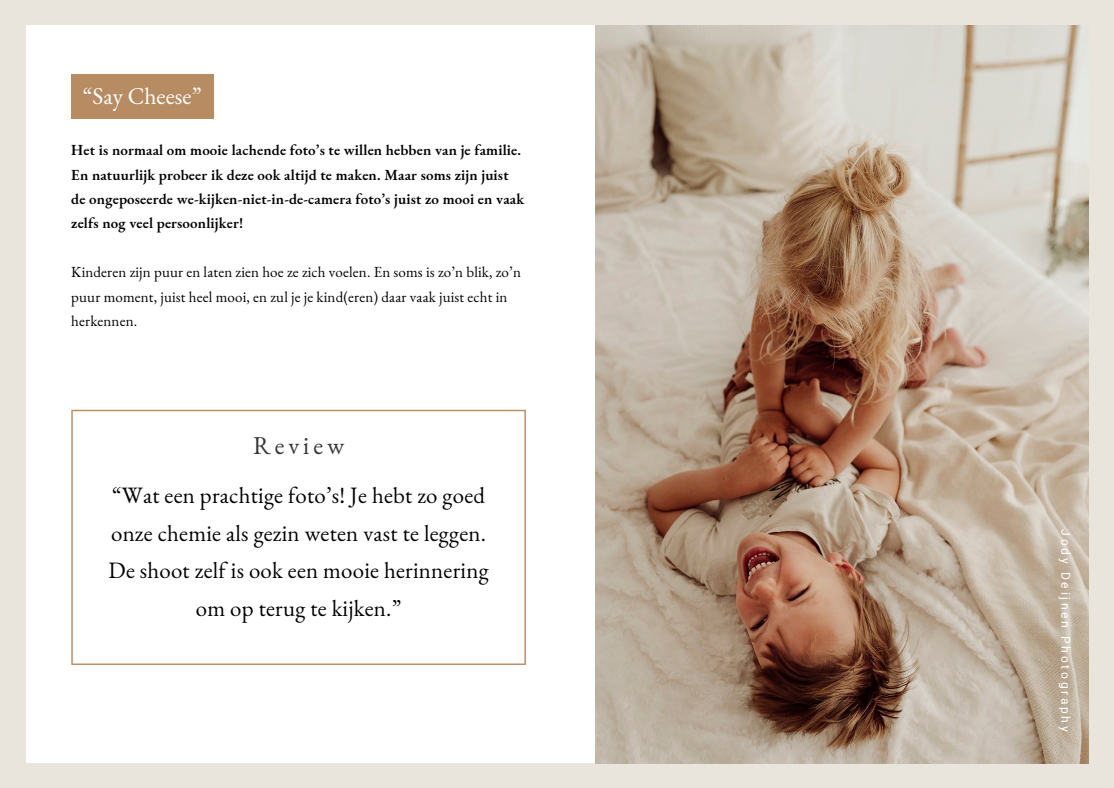
<style>
.page{position:relative;width:1114px;height:788px;background:#fff}
.page>*{position:absolute;margin:0;border:0;box-sizing:border-box;transform-origin:0 0}
.t1{font:25px "EB Garamond";letter-spacing:.155em;color:#333434}
.t2{font:23.5px "EB Garamond";color:#fff}
.t3{font:22.85px/37.5px "EB Garamond";letter-spacing:.01em;color:#000;text-align:center}
.t4{font:600 15px/24.4px "EB Garamond";letter-spacing:.01em;color:#000}
.t5{font:15px/24.4px "EB Garamond";letter-spacing:.01em;color:#000}
.t6{font:12.15px "Roboto";letter-spacing:.22em;color:#fff}
</style>
<div class="page">
<div style="left:0;top:0;width:1114px;height:787px;background:#e9e5dc"></div>
<div style="left:26px;top:25px;width:1062px;height:737px;background:#fff"></div>
<div style="left:71px;top:74px;width:143px;height:44px;background:#b78c62"></div>
<img style="left:596px;top:25px;width:492px;height:738px">
<svg style="left:71px;top:410px;width:455px;height:255px"></svg>
<p class="t2" style="left:83px;top:80px;width:120px">“Say Cheese”</p>
<p class="t4" style="left:71px;top:138px;width:454px">Het is normaal om mooie lachende foto’s te willen hebben van je familie.<br>En natuurlijk probeer ik deze ook altijd te maken. Maar soms zijn juist de ongeposeerde we-kijken-niet-in-de-camera foto’s juist zo mooi en vaak zelfs nog veel persoonlijker!</p>
<p class="t5" style="left:71px;top:259px;width:451px">Kinderen zijn puur en laten zien hoe ze zich voelen. En soms is zo’n blik, zo’n puur moment, juist heel mooi, en zul je je kind(eren) daar vaak juist echt in herkennen.</p>
<p class="t1" style="left:253px;top:428px;width:93px">Review</p>
<p class="t3" style="left:109px;top:476px;width:381px">“Wat een prachtige foto’s! Je hebt zo goed onze chemie als gezin weten vast te leggen.<br>De shoot zelf is ook een mooie herinnering om op terug te kijken.”</p>
<p class="t6" style="left:1072px;top:529px;width:204px;rotate:90deg">Jody Deijnen Photography</p>
</div>
